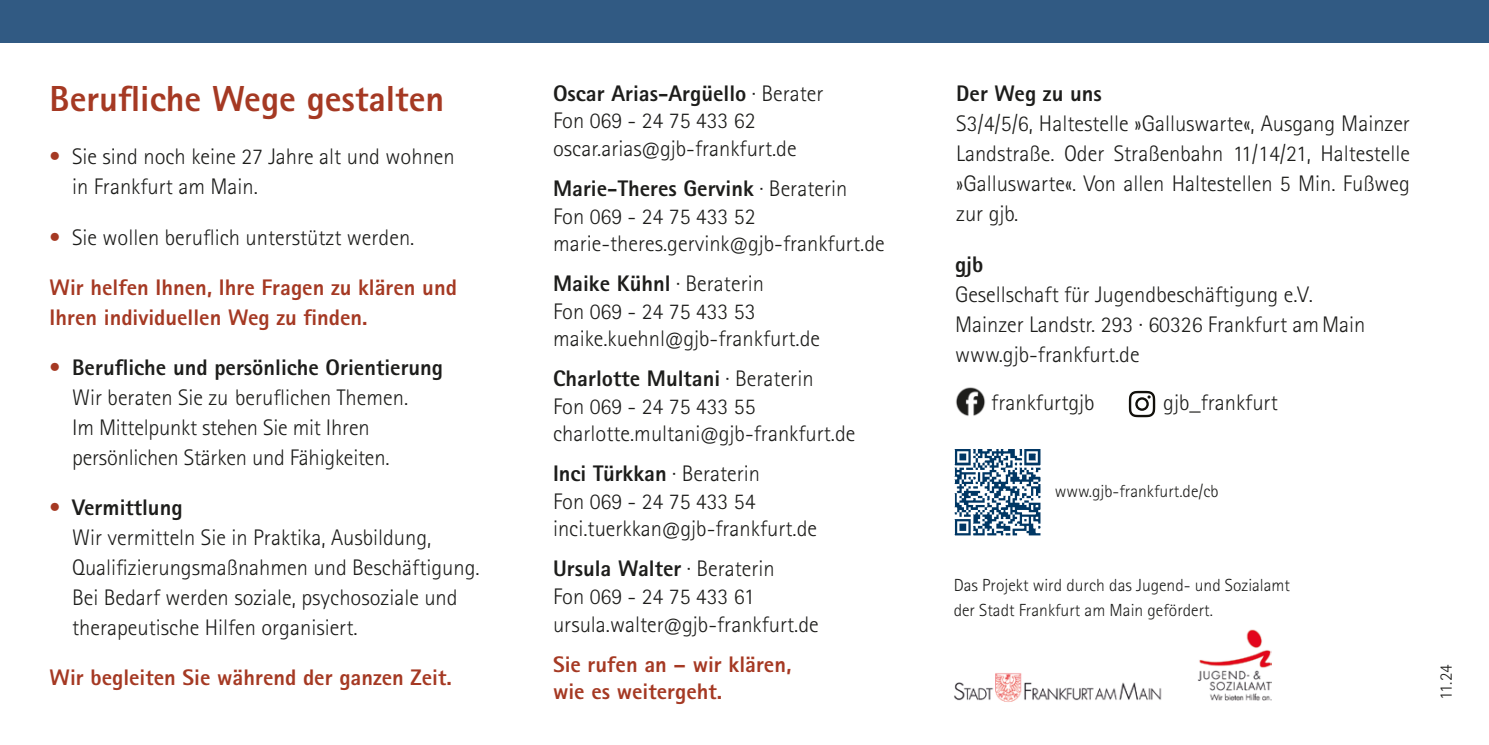
<style>
.page{position:relative;width:1489px;height:745px;background:#fff}
.page>*{position:absolute;margin:0;border:0;box-sizing:border-box;transform-origin:0 0}
.t1{font:800 36.25px "Rotis Sans Serif Pro";color:#a53923}
.t2{font:300 22.5px/30px "Rotis Sans Serif Pro";color:#1d1d1b}
.t3{font:800 22.5px/30px "Rotis Sans Serif Pro";color:#a53923}
.t4{font:800 22.5px "Rotis Sans Serif Pro";color:#1d1d1b}
.t5{font:300 17.5px/25px "Rotis Sans Serif Pro";color:#1d1d1b}
.s1{font-weight:800}
.s2{color:#a53923}
</style>
<div class="page">
<div style="left:0;top:0;width:1488px;height:43px;background:#315a83"></div>
<svg style="left:1128px;top:390px;width:27px;height:27px"></svg>
<img style="left:956px;top:387px;width:30px;height:29px">
<img style="left:954px;top:449px;width:87px;height:87px">
<img style="left:1197px;top:629px;width:74px;height:70px">
<img style="left:954px;top:673px;width:208px;height:29px">
<h1 class="t1" style="left:50px;top:75px;width:396px">Berufliche Wege gestalten</h1>
<p class="t2" style="left:553px;top:80px;width:272px;line-height:27.5px"><span class="s1">Oscar Arias-Argüello</span> · Berater<br>Fon 069 - 24 75 433 62 oscar.arias@gjb-frankfurt.de</p>
<p class="t2" style="left:553px;top:175px;width:333px;line-height:27.5px"><span class="s1">Marie-Theres Gervink</span> · Beraterin<br>Fon 069 - 24 75 433 52 marie-theres.gervink@gjb-frankfurt.de</p>
<p class="t2" style="left:553px;top:270px;width:268px;line-height:27.5px"><span class="s1">Maike Kühnl</span> · Beraterin<br>Fon 069 - 24 75 433 53 maike.kuehnl@gjb-frankfurt.de</p>
<p class="t2" style="left:553px;top:365px;width:304px;line-height:27.5px"><span class="s1">Charlotte Multani</span> · Beraterin<br>Fon 069 - 24 75 433 55 charlotte.multani@gjb-frankfurt.de</p>
<p class="t2" style="left:553px;top:460px;width:265px;line-height:27.5px"><span class="s1">Inci Türkkan</span> · Beraterin<br>Fon 069 - 24 75 433 54 inci.tuerkkan@gjb-frankfurt.de</p>
<p class="t2" style="left:553px;top:555px;width:267px;line-height:27.5px"><span class="s1">Ursula Walter</span> · Beraterin<br>Fon 069 - 24 75 433 61 ursula.walter@gjb-frankfurt.de</p>
<p class="t3" style="left:553px;top:649px;width:240px;line-height:27.5px">Sie rufen an – wir klären, wie es weitergeht.</p>
<p class="t2" style="left:72px;top:142px;width:384px;text-indent:-22px"><span class="s2">•</span> Sie sind noch keine 27 Jahre alt und wohnen in Frankfurt am Main.</p>
<p class="t2" style="left:50px;top:222px;width:366px"><span class="s2">•</span> Sie wollen beruflich unterstützt werden.</p>
<p class="t3" style="left:50px;top:271px;width:409px">Wir helfen Ihnen, Ihre Fragen zu klären und<br>Ihren individuellen Weg zu finden.</p>
<p class="t2" style="left:72px;top:352px;width:372px;text-indent:-22px"><span class="s2">•</span> <span class="s1">Berufliche und persönliche Orientierung </span>Wir beraten Sie zu beruflichen Themen.<br>Im Mittelpunkt stehen Sie mit Ihren persönlichen Stärken und Fähigkeiten.</p>
<p class="t2" style="left:72px;top:492px;width:409px;text-indent:-22px"><span class="s2">•</span> <span class="s1">Vermittlung<br></span>Wir vermitteln Sie in Praktika, Ausbildung, Qualifizierungsmaßnahmen und Beschäftigung.<br>Bei Bedarf werden soziale, psychosoziale und therapeutische Hilfen organisiert.</p>
<p class="t3" style="left:50px;top:661px;width:404px">Wir begleiten Sie während der ganzen Zeit.</p>
<p class="t4" style="left:956px;top:79px;width:147px">Der Weg zu uns</p>
<p class="t2" style="left:956px;top:109px;width:455px;text-align:justify">S3/4/5/6, Haltestelle »Galluswarte«, Ausgang Mainzer Landstraße. Oder Straßenbahn 11/14/21, Haltestelle »Galluswarte«. Von allen Haltestellen 5 Min. Fußweg zur gjb.</p>
<p class="t4" style="left:954px;top:250px;width:30px">gjb</p>
<p class="t2" style="left:954px;top:279px;width:412px">Gesellschaft für Jugendbeschäftigung e.V.<br>Mainzer Landstr. 293 · 60326 Frankfurt amMain www.gjb-frankfurt.de</p>
<p class="t2" style="left:991px;top:387px;width:105px">frankfurtgjb</p>
<p class="t2" style="left:1163px;top:387px;width:116px">gjb_frankfurt</p>
<p class="t5" style="left:1054px;top:478px;width:165px">www.gjb-frankfurt.de/cb</p>
<p class="t5" style="left:953px;top:572px;width:338px">Das Projekt wird durch das Jugend- und Sozialamt der Stadt Frankfurt am Main gefördert.</p>
<p class="t5" style="left:1433px;top:699px;width:36px;rotate:-90deg">11.24</p>
</div>
